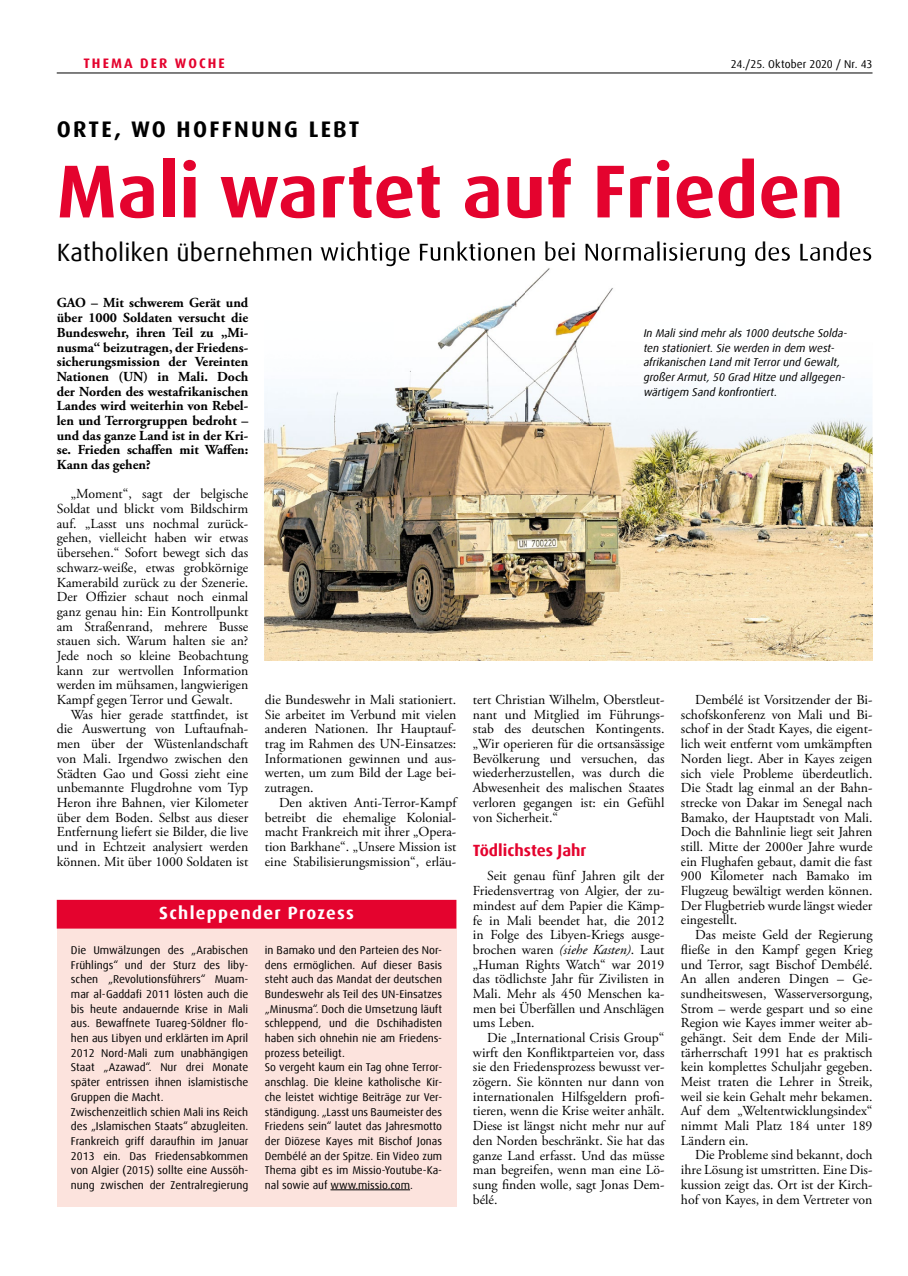
<style>
.page{position:relative;width:908px;height:1276px;background:#fff}
.page>*{position:absolute;margin:0;border:0;box-sizing:border-box;transform-origin:0 0}
.t1{font:700 75px "Dax Offc Pro";color:#e4032e}
.t2{font:25px "Dax Offc Pro";letter-spacing:.01em;color:#000}
.t3{font:700 22.5px "Dax Offc Pro";letter-spacing:.1em;color:#000}
.t4{font:700 17.5px "Dax Offc Pro";letter-spacing:.075em;color:#fff}
.t5{font:700 16.25px "Dax Offc Pro";color:#e4032e}
.t6{font:13.75px/14.6px "Adobe Garamond Pro";color:#000;text-align:justify}
.t7{font:700 13.75px/14.6px "Adobe Garamond Pro";color:#000;text-align:justify}
.t8{font:700 13.75px "Dax Offc Pro";letter-spacing:.15em;color:#e4032e}
.t9{font:11.25px/14.8px "Dax Offc Pro";color:#000}
.t10{font:italic 11.25px/14.8px "Dax Offc Pro";color:#000}
.s1{font-style:italic}
</style>
<div class="page">
<hr style="left:57px;top:73px;width:815px;height:1px;background:#000">
<div style="left:57px;top:900px;width:399px;height:306px;background:#fce3dd"></div>
<div style="left:57px;top:900px;width:399px;height:28px;background:#e4032e"></div>
<hr style="left:330px;top:1189px;width:80px;height:1px;background:#000">
<img style="left:265px;top:266px;width:520px;height:394px">
<img style="left:785px;top:254px;width:87px;height:406px">
<img style="left:267px;top:249px;width:603px;height:17px">
<p class="t8" style="left:83px;top:54px;width:143px">THEMA DER WOCHE</p>
<p class="t9" style="left:730px;top:56px;width:143px">24./25. Oktober 2020 / Nr. 43</p>
<h3 class="t3" style="left:57px;top:115px;width:304px">ORTE, WO HOFFNUNG LEBT</h3>
<h1 class="t1" style="left:57px;top:143px;width:788px">Mali wartet auf Frieden</h1>
<h2 class="t2" style="left:57px;top:236px;width:816px">Katholiken übernehmen wichtige Funktionen bei Normalisierung des Landes</h2>
<p class="t7" style="left:57px;top:296px;width:193px">GAO – Mit schwerem Gerät und über 1000 Soldaten versucht die Bundeswehr, ihren Teil zu „Mi&shy;nusma“ beizutragen, der Friedens&shy;sicherungsmission der Vereinten Nationen (UN) in Mali. Doch der Norden des westafrikanischen Landes wird weiterhin von Rebel&shy;len und Terrorgruppen bedroht – und das ganze Land ist in der Kri&shy;se. Frieden schaffen mit Waffen:<br>Kann das gehen?</p>
<p class="t6" style="left:57px;top:487px;width:193px;text-indent:14px">„Moment“, sagt der belgische Soldat und blickt vom Bildschirm auf. „Lasst uns nochmal zurück&shy;gehen, vielleicht haben wir etwas übersehen.“ Sofort bewegt sich das schwarz-weiße, etwas grobkörnige Kamerabild zurück zu der Szenerie.<br>Der Offizier schaut noch einmal ganz genau hin: Ein Kontrollpunkt am Straßenrand, mehrere Busse stauen sich. Warum halten sie an?<br>Jede noch so kleine Beobachtung kann zur wertvollen Information werden im mühsamen, langwierigen Kampf gegen Terror und Gewalt.</p>
<p class="t6" style="left:57px;top:707px;width:193px;text-indent:14px">Was hier gerade stattfindet, ist die Auswertung von Luftaufnah&shy;men über der Wüstenlandschaft von Mali. Irgendwo zwischen den Städten Gao und Gossi zieht eine unbemannte Flugdrohne vom Typ Heron ihre Bahnen, vier Kilometer über dem Boden. Selbst aus dieser Entfernung liefert sie Bilder, die live und in Echtzeit analysiert werden können. Mit über 1000 Soldaten ist</p>
<p class="t6" style="left:265px;top:693px;width:193px">die Bundeswehr in Mali stationiert.<br>Sie arbeitet im Verbund mit vielen anderen Nationen. Ihr Hauptauf&shy;trag im Rahmen des UN-Einsatzes:<br>Informationen gewinnen und aus&shy;werten, um zum Bild der Lage bei&shy;zutragen.</p>
<p class="t6" style="left:265px;top:795px;width:193px;text-indent:14px">Den aktiven Anti-Terror-Kampf betreibt die ehemalige Kolonial&shy;macht Frankreich mit ihrer „Opera&shy;tion Barkhane“. „Unsere Mission ist eine Stabilisierungsmission“, erläu-</p>
<p class="t4" style="left:159px;top:902px;width:196px">Schleppender Prozess</p>
<p class="t9" style="left:71px;top:942px;width:179px">Die Umwälzungen des „Arabischen Frühlings“ und der Sturz des liby&shy;schen „Revolutionsführers“ Muam&shy;mar al-Gaddafi 2011 lösten auch die bis heute andauernde Krise in Mali aus. Bewaffnete Tuareg-Söldner flo&shy;hen aus Libyen und erklärten im April 2012 Nord-Mali zum unabhängigen Staat „Azawad“. Nur drei Monate später entrissen ihnen islamistische Gruppen die Macht.<br>Zwischenzeitlich schien Mali ins Reich des „Islamischen Staats“ abzugleiten.<br>Frankreich griff daraufhin im Januar 2013 ein. Das Friedensabkommen von Algier (2015) sollte eine Aussöh&shy;nung zwischen der Zentralregierung</p>
<p class="t9" style="left:265px;top:942px;width:179px">in Bamako und den Parteien des Nor&shy;dens ermöglichen. Auf dieser Basis steht auch das Mandat der deutschen Bundeswehr als Teil des UN-Einsatzes „Minusma“. Doch die Umsetzung läuft schleppend, und die Dschihadisten haben sich ohnehin nie am Friedens&shy;prozess beteiligt.<br>So vergeht kaum ein Tag ohne Terror&shy;anschlag. Die kleine katholische Kir&shy;che leistet wichtige Beiträge zur Ver&shy;ständigung. „Lasst uns Baumeister des Friedens sein“ lautet das Jahresmotto der Diö zese Kayes mit Bischof Jonas Dembélé an der Spitze. Ein Video zum Thema gibt es im Missio-Youtube-Ka&shy;nal sowie auf www.missio.com.</p>
<p class="t10" style="left:643px;top:326px;width:205px">In Mali sind mehr als 1000 deutsche Solda&shy;ten stationiert. Sie werden in dem west&shy;afrikanischen Land mit Terror und Gewalt, großer Armut, 50 Grad Hitze und allgegen&shy;wärtigem Sand konfrontiert.</p>
<p class="t6" style="left:472px;top:693px;width:193px">tert Christian Wilhelm, Oberstleut&shy;nant und Mitglied im Führungs&shy;stab des deutschen Kontingents. „Wir operieren für die ortsansässige Bevölkerung und versuchen, das wiederherzustellen, was durch die Abwesenheit des malischen Staates verloren gegangen ist: ein Gefühl von Sicherheit.“</p>
<p class="t5" style="left:472px;top:840px;width:115px">Tödlichstes Jahr</p>
<p class="t6" style="left:472px;top:869px;width:193px;text-indent:14px">Seit genau fünf Jahren gilt der Friedensvertrag von Algier, der zu&shy;mindest auf dem Papier die Kämp&shy;fe in Mali beendet hat, die 2012 in Folge des Libyen-Kriegs ausge&shy;brochen waren <span class="s1">(siehe Kasten)</span>. Laut „Human Rights Watch“ war 2019 das tödlichste Jahr für Zivilisten in Mali. Mehr als 450 Menschen ka&shy;men bei Überfällen und Anschlägen ums Leben.</p>
<p class="t6" style="left:472px;top:1031px;width:193px;text-indent:14px">Die „International Crisis Group“ wirft den Konfliktparteien vor, dass sie den Friedensprozess bewusst ver&shy;zögern. Sie könnten nur dann von internationalen Hilfsgeldern profi&shy;tieren, wenn die Krise weiter anhält.<br>Diese ist längst nicht mehr nur auf den Norden beschränkt. Sie hat das ganze Land erfasst. Und das müsse man begreifen, wenn man eine Lö&shy;sung finden wolle, sagt Jonas Dem&shy;bélé.</p>
<p class="t6" style="left:680px;top:693px;width:193px;text-indent:14px">Dembélé ist Vorsitzender der Bi&shy;schofskonferenz von Mali und Bi&shy;schof in der Stadt Kayes, die eigent&shy;lich weit entfernt vom umkämpften Norden liegt. Aber in Kayes zeigen sich viele Probleme überdeutlich.<br>Die Stadt lag einmal an der Bahn&shy;strecke von Dakar im Senegal nach Bamako, der Hauptstadt von Mali.<br>Doch die Bahnlinie liegt seit Jahren still. Mitte der 2000er Jahre wurde ein Flughafen gebaut, damit die fast 900 Kilometer nach Bamako im Flugzeug bewältigt werden können.<br>Der Flugbetrieb wurde längst wieder eingestellt.</p>
<p class="t6" style="left:680px;top:928px;width:193px;text-indent:14px">Das meiste Geld der Regierung fließe in den Kampf gegen Krieg und Terror, sagt Bischof Dembélé.<br>An allen anderen Dingen – Ge&shy;sundheitswesen, Wasserversorgung, Strom – werde gespart und so eine Region wie Kayes immer weiter ab&shy;gehängt. Seit dem Ende der Mili&shy;tärherrschaft 1991 hat es praktisch kein komplettes Schuljahr gegeben.<br>Meist traten die Lehrer in Streik, weil sie kein Gehalt mehr bekamen.<br>Auf dem „Weltentwicklungsindex“ nimmt Mali Platz 184 unter 189<br>Ländern ein.</p>
<p class="t6" style="left:680px;top:1148px;width:193px;text-indent:14px">Die Probleme sind bekannt, doch ihre Lösung ist umstritten. Eine Dis&shy;kussion zeigt das. Ort ist der Kirch&shy;hof von Kayes, in dem Vertreter von</p>
</div>
